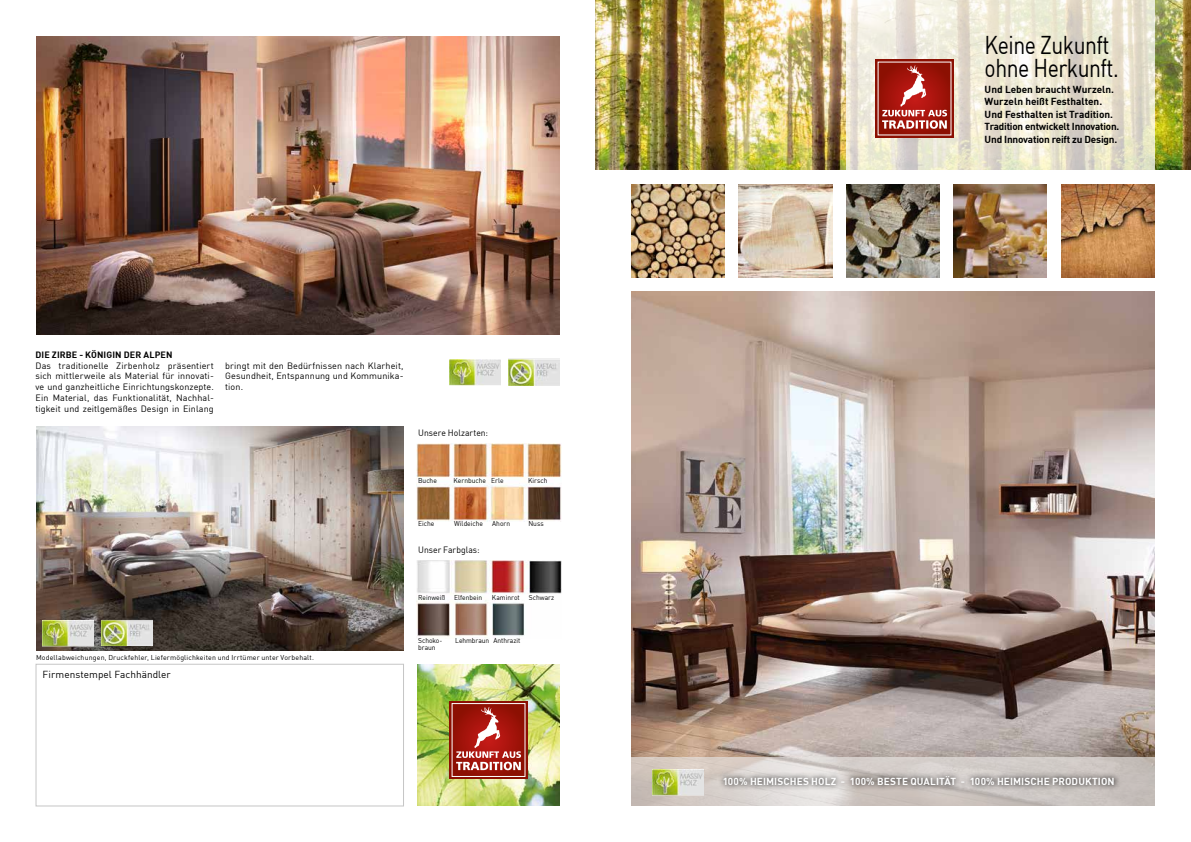
<style>
.page{position:relative;width:1191px;height:842px;background:#fff}
.page>*{position:absolute;margin:0;border:0;box-sizing:border-box;transform-origin:0 0}
.t1{font:25.2px/22.8px "VELDA";letter-spacing:-.025em;color:#000;scale:.84 1}
.t2{font:700 10px/12.6px "VELDA";letter-spacing:-.01em;color:#000}
.t3{font:700 10px "VELDA";letter-spacing:.01em;color:#fff}
.t4{font:10px "VELDA";letter-spacing:.005em;color:#000}
.t5{font:9px/10.8px "VELDA";letter-spacing:.01em;color:#000;text-align:justify}
.t6{font:9px "VELDA";letter-spacing:.01em;color:#000;scale:.95 1}
.t7{font:700 9px "VELDA";letter-spacing:.015em;color:#000}
.t8{font:7px "VELDA";letter-spacing:.01em;color:#000;scale:.95 1}
.t9{font:7px "VELDA";letter-spacing:.01em;color:#000}
.t10{font:7px "VELDA";letter-spacing:-.01em;color:#000;scale:.95 1}
</style>
<div class="page">
<img style="left:36px;top:36px;width:523px;height:298px">
<div style="left:36px;top:664px;width:368px;height:142px;border:1px solid #c6c6c6"></div>
<img style="left:36px;top:426px;width:367px;height:224px">
<img style="left:418px;top:664px;width:141px;height:142px">
<img style="left:631px;top:291px;width:524px;height:467px">
<img style="left:631px;top:184px;width:93px;height:93px">
<img style="left:595px;top:0;width:596px;height:170px">
<svg style="left:846px;top:0;width:309px;height:170px;background:#e9e4d3"></svg>
<img style="left:739px;top:184px;width:93px;height:93px">
<img style="left:1061px;top:184px;width:94px;height:93px">
<img style="left:846px;top:184px;width:93px;height:93px">
<img style="left:953px;top:184px;width:93px;height:93px">
<svg style="left:875px;top:60px;width:78px;height:77px;background:#a0352a"></svg>
<svg style="left:882px;top:65px;width:65px;height:64px;background:#b4423a"></svg>
<img style="left:416px;top:444px;width:145px;height:77px">
<img style="left:416px;top:561px;width:145px;height:77px">
<div style="left:450px;top:701px;width:77px;height:78px;background:linear-gradient(to right,#8f1003,#901003)"></div>
<div style="left:451px;top:703px;width:74px;height:74px;border:1px solid #fff"></div>
<svg style="left:456px;top:707px;width:65px;height:63px;background:#b5423b"></svg>
<svg style="left:631px;top:758px;width:524px;height:48px;background:#d0c9c4"></svg>
<img style="left:652px;top:769px;width:51px;height:26px">
<svg style="left:718px;top:770px;width:402px;height:21px;background:#b5b0ad"></svg>
<img style="left:450px;top:359px;width:51px;height:27px">
<img style="left:508px;top:359px;width:51px;height:26px">
<img style="left:42px;top:620px;width:52px;height:26px">
<img style="left:101px;top:619px;width:51px;height:27px">
<p class="t7" style="left:36px;top:349px;width:138px">DIE ZIRBE - KÖNIGIN DER ALPEN</p>
<p class="t5" style="left:36px;top:360px;width:180px">Das traditionelle Zirbenholz präsentiert sich mittlerweile als Material für innovati&shy;ve und ganzheitliche Einrichtungskonzepte.<br>Ein Material, das Funktionalität, Nachhal&shy;tigkeit und zeitlgemäßes Design in Einlang</p>
<p class="t5" style="left:225px;top:360px;width:180px">bringt mit den Bedürfnissen nach Klarheit, Gesundheit, Entspannung und Kommunika&shy;tion.</p>
<p class="t6" style="left:418px;top:427px;width:75px">Unsere Holzarten:</p>
<p class="t9" style="left:36px;top:653px;width:279px">Modellabweichungen, Druckfehler, Liefermöglichkeiten und Irrtümer unter Vorbehalt.</p>
<p class="t4" style="left:43px;top:668px;width:130px">Firmenstempel Fachhändler</p>
<p class="t8" style="left:418px;top:476px;width:21px">Buche</p>
<p class="t8" style="left:453px;top:476px;width:54px">Kernbuche Erle</p>
<p class="t8" style="left:528px;top:476px;width:22px">Kirsch</p>
<p class="t8" style="left:418px;top:519px;width:19px">Eiche</p>
<p class="t8" style="left:454px;top:519px;width:32px">Wildeiche</p>
<p class="t8" style="left:492px;top:519px;width:21px">Ahorn</p>
<p class="t8" style="left:528px;top:519px;width:18px">Nuss</p>
<p class="t6" style="left:418px;top:545px;width:66px">Unser Farbglas:</p>
<p class="t8" style="left:418px;top:594px;width:30px">Reinweiß</p>
<p class="t8" style="left:454px;top:594px;width:31px">Elfenbein</p>
<p class="t8" style="left:492px;top:594px;width:31px">Kaminrot</p>
<p class="t8" style="left:529px;top:594px;width:28px">Schwarz</p>
<p class="t8" style="left:418px;top:636px;width:27px">Schoko-</p>
<p class="t10" style="left:455px;top:636px;width:70px">Lehmbraun Anthrazit</p>
<p class="t8" style="left:418px;top:643px;width:20px">braun</p>
<h1 class="t1" style="left:984px;top:33px;width:161px">Keine Zukunft ohne Herkunft.</h1>
<p class="t2" style="left:984px;top:82px;width:136px">Und Leben braucht Wurzeln.<br>Wurzeln heißt Festhalten.<br>Und Festhalten ist Tradition.<br>Tradition entwickelt Innovation.<br>Und Innovation reift zu Design.</p>
<p class="t3" style="left:723px;top:774px;width:393px">100% HEIMISCHES HOLZ - 100% BESTE QUALITÄT - 100% HEIMISCHE PRODUKTION</p>
</div>
